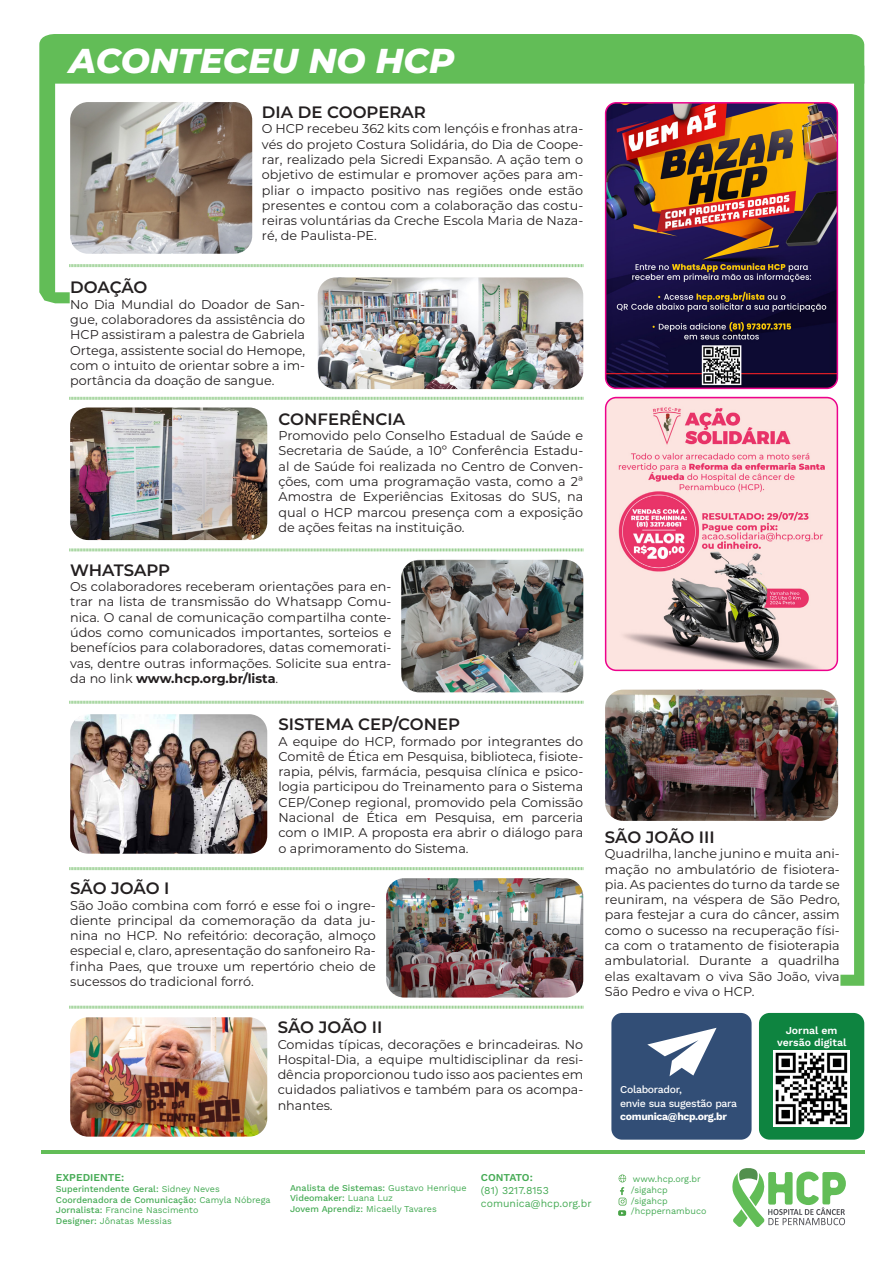
<style>
.page{position:relative;width:893px;height:1263px;background:#fff}
.page>*{position:absolute;margin:0;border:0;box-sizing:border-box;transform-origin:0 0}
.t1{font:italic 800 34.5px "Montserrat";color:#fff}
.t2{font:600 16.5px "Montserrat";color:#231f20}
.t3{font:12.75px/15.3px "Montserrat";color:#231f20;text-align:justify}
.t4{font:10.5px/12.6px "Work Sans";color:#46ab55}
.t5{font:500 10.5px "Work Sans";letter-spacing:-.03em;color:#fff}
.t6{font:600 10.5px "Work Sans";color:#fff}
.t7{font:700 10.5px "Work Sans";letter-spacing:-.03em;color:#fff}
.t8{font:600 10.5px "Work Sans";color:#46ab55}
.t9{font:500 9px/10.8px "Work Sans";color:#46ab55}
.t10{font:9px "Work Sans";color:#46ab55}
.s1{font-weight:700}
.s2{font-weight:400}
.s3{font-weight:500}
.s4{font-weight:600}
</style>
<div class="page">
<svg style="left:732px;top:1168px;width:114px;height:59px"></svg>
<hr style="left:41px;top:1150px;width:823px;height:3px;background:#62bd57">
<svg style="left:618px;top:1174px;width:8px;height:42px"></svg>
<div style="left:611px;top:1013px;width:141px;height:127px;background:#324e76;border-radius:11px"></div>
<div style="left:759px;top:1013px;width:105px;height:127px;background:#0e8440;border-radius:11px"></div>
<svg style="left:647px;top:1028px;width:69px;height:48px"></svg>
<img style="left:773px;top:1050px;width:77px;height:77px">
<svg style="left:39px;top:34px;width:825px;height:269px"></svg>
<svg style="left:840px;top:66px;width:24px;height:920px"></svg>
<img style="left:70px;top:102px;width:182px;height:152px">
<img style="left:70px;top:407px;width:197px;height:133px">
<img style="left:70px;top:714px;width:197px;height:140px">
<img style="left:318px;top:277px;width:265px;height:112px">
<img style="left:401px;top:560px;width:182px;height:132px">
<img style="left:386px;top:878px;width:197px;height:119px">
<img style="left:70px;top:1017px;width:197px;height:119px">
<img style="left:605px;top:690px;width:233px;height:131px">
<img style="left:606px;top:398px;width:231px;height:271px">
<div style="left:605px;top:397px;width:233px;height:274px;border:2px solid #ed028c;border-radius:11px"></div>
<img style="left:606px;top:103px;width:231px;height:284px">
<div style="left:605px;top:102px;width:233px;height:287px;border:2px solid #ed028c;border-radius:11px"></div>
<svg style="left:69px;top:264px;width:514px;height:4px"></svg>
<svg style="left:69px;top:396px;width:514px;height:4px"></svg>
<svg style="left:69px;top:548px;width:514px;height:4px;background:#c9e6c5"></svg>
<svg style="left:69px;top:700px;width:514px;height:4px;background:#c9e5c5"></svg>
<svg style="left:69px;top:867px;width:514px;height:4px"></svg>
<svg style="left:69px;top:1005px;width:514px;height:4px;background:#c9e5c5"></svg>
<p class="t1" style="left:69px;top:35px;width:387px">ACONTECEU NO HCP</p>
<p class="t2" style="left:262px;top:100px;width:165px">DIA DE COOPERAR</p>
<p class="t3" style="left:262px;top:121px;width:323px">O HCP recebeu 362 kits com lençóis e fronhas atra&shy;vés do projeto Costura Solidária, do Dia de Coope&shy;rar, realizado pela Sicredi Expansão. A ação tem o objetivo de estimular e promover ações para am&shy;pliar o impacto positivo nas regiões onde estão presentes e contou com a colaboração das costu&shy;reiras voluntárias da Creche Escola Maria de Naza&shy;ré, de Paulista-PE.</p>
<p class="t2" style="left:70px;top:276px;width:79px">DOAÇÃO</p>
<p class="t3" style="left:70px;top:296px;width:236px">No Dia Mundial do Doador de San&shy;gue, colaboradores da assistência do HCP assistiram a palestra de Gabriela Ortega, assistente social do Hemope, com o intuito de orientar sobre a im&shy;portância da doação de sangue.</p>
<p class="t2" style="left:279px;top:407px;width:128px">CONFERÊNCIA</p>
<p class="t3" style="left:279px;top:427px;width:306px">Promovido pelo Conselho Estadual de Saúde e Secretaria de Saúde, a 10º Conferência Estadu&shy;al de Saúde foi realizada no Centro de Conven&shy;ções, com uma programação vasta, como a 2ª Amostra de Experiências Exitosas do SUS, na qual o HCP marcou presença com a exposição de ações feitas na instituição.</p>
<p class="t2" style="left:70px;top:558px;width:102px">WHATSAPP</p>
<p class="t3" style="left:70px;top:578px;width:323px">Os colaboradores receberam orientações para en&shy;trar na lista de transmissão do Whatsapp Comu&shy;nica. O canal de comunicação compartilha conte&shy;údos como comunicados importantes, sorteios e benefícios para colaboradores, datas comemorati&shy;vas, dentre outras informações. Solicite sua entra&shy;da no link <span class="s1">www.hcp.org.br/lista</span>.</p>
<p class="t2" style="left:279px;top:713px;width:183px">SISTEMA CEP/CONEP</p>
<p class="t3" style="left:279px;top:733px;width:306px">A equipe do HCP, formado por integrantes do Comitê de Ética em Pesquisa, biblioteca, fisiote&shy;rapia, pélvis, farmácia, pesquisa clínica e psico&shy;logia participou do Treinamento para o Sistema CEP/Conep regional, promovido pela Comissão Nacional de Ética em Pesquisa, em parceria com o IMIP. A proposta era abrir o diálogo para o aprimoramento do Sistema.</p>
<p class="t2" style="left:70px;top:877px;width:101px">SÃO JOÃO I</p>
<p class="t3" style="left:70px;top:897px;width:307px">São João combina com forró e esse foi o ingre&shy;diente principal da comemoração da data ju&shy;nina no HCP. No refeitório: decoração, almoço especial e, claro, apresentação do sanfoneiro Ra&shy;finha Paes, que trouxe um repertório cheio de sucessos do tradicional forró.</p>
<p class="t2" style="left:278px;top:1016px;width:106px">SÃO JOÃO II</p>
<p class="t3" style="left:278px;top:1036px;width:307px">Comidas típicas, decorações e brincadeiras. No Hospital-Dia, a equipe multidisciplinar da resi&shy;dência proporcionou tudo isso aos pacientes em cuidados paliativos e também para os acompa&shy;nhantes.</p>
<p class="t2" style="left:605px;top:825px;width:111px">SÃO JOÃO III</p>
<p class="t3" style="left:605px;top:845px;width:236px">Quadrilha, lanche junino e muita ani&shy;mação no ambulatório de fisiotera&shy;pia. As pacientes do turno da tarde se reuniram, na véspera de São Pedro, para festejar a cura do câncer, assim como o sucesso na recuperação físi&shy;ca com o tratamento de fisioterapia ambulatorial. Durante a quadrilha elas exaltavam o viva São João, viva São Pedro e viva o HCP.</p>
<p class="t5" style="left:620px;top:1082px;width:63px">Colaborador,</p>
<p class="t5" style="left:620px;top:1095px;width:118px">envie sua sugestão para</p>
<p class="t7" style="left:620px;top:1109px;width:108px">comunica@hcp.org.br</p>
<p class="t6" style="left:786px;top:1022px;width:53px">Jornal em</p>
<p class="t6" style="left:777px;top:1035px;width:71px">versão digital</p>
<p class="t8" style="left:56px;top:1169px;width:70px">EXPEDIENTE:</p>
<p class="t9" style="left:56px;top:1183px;width:165px">Superintendente Geral: <span class="s2">Sidney Neves</span></p>
<p class="t9" style="left:56px;top:1194px;width:216px">Coordenadora de Comunicação: <span class="s2">Camyla Nóbrega<br></span>Jornalista: <span class="s2">Francine Nascimento<br></span>Designer: <span class="s2">Jônatas Messias</span></p>
<p class="t9" style="left:290px;top:1182px;width:178px">Analista de Sistemas: <span class="s2">Gustavo Henrique<br></span>Videomaker: <span class="s2">Luana Luz</span></p>
<p class="t10" style="left:290px;top:1202px;width:148px"><span class="s3">Jovem Aprendiz:</span> Micaelly Tavares</p>
<p class="t4" style="left:481px;top:1171px;width:69px"><span class="s4">CONTATO: </span>(81) 3217.8153</p>
<p class="t4" style="left:481px;top:1196px;width:112px">comunica@hcp.org.br</p>
<p class="t10" style="left:633px;top:1172px;width:69px">www.hcp.org.br</p>
<p class="t10" style="left:631px;top:1183px;width:38px">/sigahcp</p>
<p class="t10" style="left:631px;top:1194px;width:38px">/sigahcp</p>
<p class="t10" style="left:631px;top:1204px;width:77px">/hcppernambuco</p>
</div>
